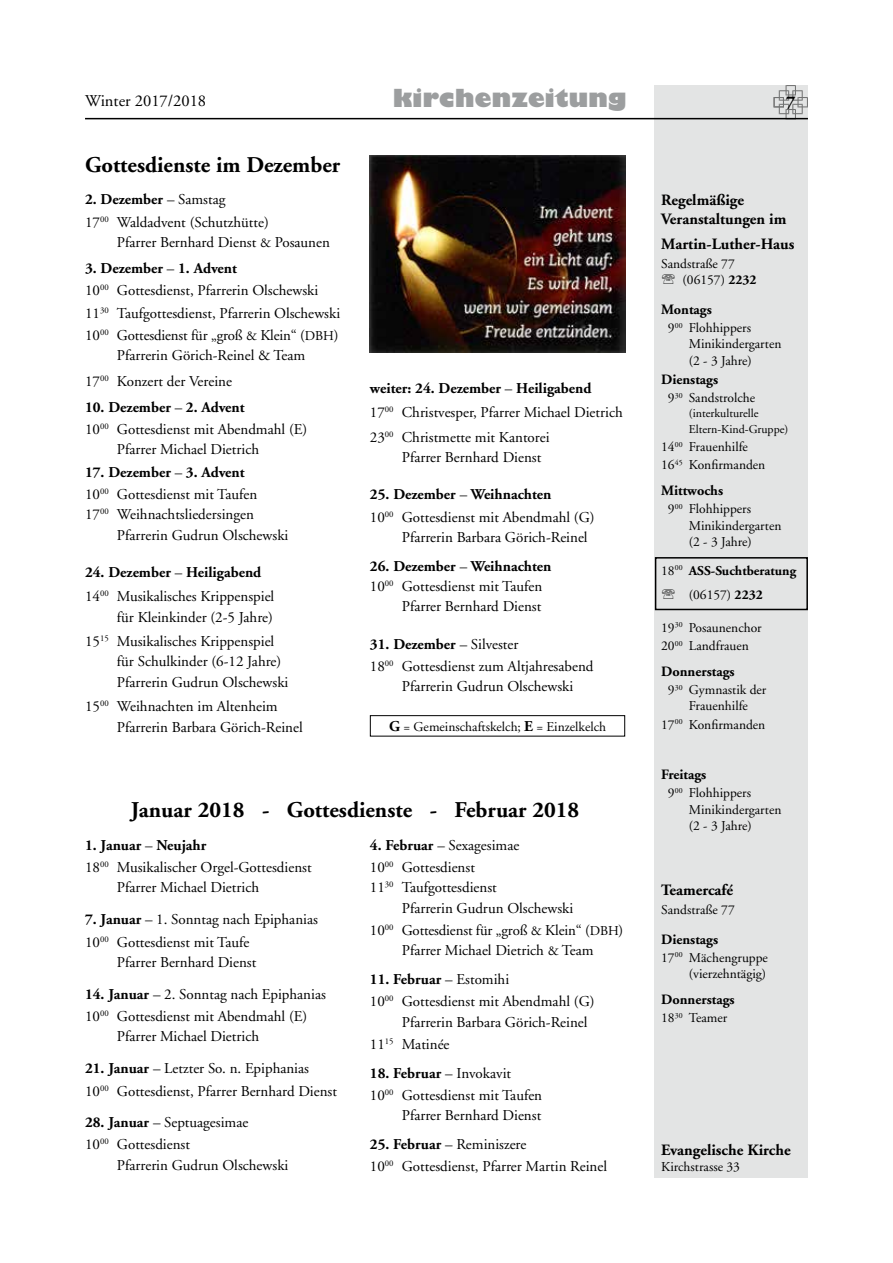
<style>
.page{position:relative;width:893px;height:1263px;background:#fff}
.page>*{position:absolute;margin:0;border:0;box-sizing:border-box;transform-origin:0 0}
.t1{font:800 27.3px "Chantilly UB";letter-spacing:.03em;color:#9c9e9f}
.t2{font:700 22.5px "Adobe Garamond";color:#000}
.t3{font:700 18px "Adobe Garamond";color:#000}
.t4{font:16.5px "Adobe Garamond";color:#000}
.t5{font:700 15.75px/18.9px "Adobe Garamond";color:#000}
.t6{font:15px/22.4px "Adobe Garamond";color:#000}
.t7{font:700 15px "Adobe Garamond";color:#000}
.t8{font:700 14.25px "Adobe Garamond";color:#000}
.t9{font:13.5px/16.2px "Adobe Garamond";color:#000}
.t10{font:700 13.5px/24.8px "Adobe Garamond";color:#000;text-align:center}
.t11{font:12px/16.2px "Adobe Garamond";color:#000}
.s1{font-weight:700}
.s2{font-size:13.5px}
.s3{font-weight:400}
.s4{font-weight:700;font-size:15px}
</style>
<div class="page">
<div style="left:655px;top:85px;width:153px;height:1093px;background:#e3e4e4"></div>
<hr style="left:85px;top:118px;width:723px;height:1px;background:#000">
<svg style="left:774px;top:85px;width:34px;height:33px"></svg>
<div style="left:655px;top:557px;width:153px;height:53px;border:2px solid #000"></div>
<img style="left:369px;top:155px;width:256px;height:197px">
<div style="left:370px;top:715px;width:255px;height:21px;border:1px solid #000"></div>
<p class="t4" style="left:85px;top:92px;width:123px">Winter 2017/2018</p>
<h1 class="t1" style="left:393px;top:82px;width:234px">kirchenzeitung</h1>
<h2 class="t2" style="left:85px;top:152px;width:257px">Gottesdienste im Dezember</h2>
<p class="t6" style="left:85px;top:189px;width:185px"><span class="s1">2. Dezember</span> – Samstag<br>17<sup>00</sup> Waldadvent (Schutzhütte)</p>
<p class="t6" style="left:117px;top:232px;width:215px">Pfarrer Bernhard Dienst <span class="s2">&amp;</span> Posaunen</p>
<p class="t6" style="left:85px;top:257px;width:257px"><span class="s1">3. Dezember</span> – <span class="s1">1. Advent<br></span>10<sup>00</sup> Gottesdienst, Pfarrerin Olschewski 11<sup>30</sup> Taufgottesdienst, Pfarrerin Olschewski 10<sup>00</sup> Gottesdienst für „groß <span class="s2">&amp;</span> Klein“ (<span class="s2">DBH</span>)</p>
<p class="t6" style="left:85px;top:343px;width:222px;line-height:25.8px;text-indent:32px">Pfarrerin Görich-Reinel &amp; Team<br>17<sup>00</sup> Konzert der Vereine</p>
<p class="t6" style="left:85px;top:396px;width:224px"><span class="s1">10. Dezember</span> – <span class="s1">2. Advent<br></span>10<sup>00</sup> Gottesdienst mit Abendmahl (E)</p>
<p class="t6" style="left:117px;top:439px;width:144px">Pfarrer Michael Dietrich</p>
<p class="t6" style="left:85px;top:461px;width:174px"><span class="s1">17. Dezember</span> – <span class="s1">3. Advent<br></span>10<sup>00</sup> Gottesdienst mit Taufen</p>
<p class="t6" style="left:117px;top:505px;width:173px;line-height:20.2px;text-indent:-32px">17<sup>00</sup> Weihnachtsliedersingen<br>Pfarrerin Gudrun Olschewski</p>
<p class="t6" style="left:85px;top:560px;width:191px;line-height:24.5px"><span class="s1">24. Dezember</span> – <span class="s1">Heiligabend<br></span>14<sup>00</sup> Musikalisches Krippenspiel</p>
<p class="t6" style="left:85px;top:605px;width:191px;line-height:24.5px;text-align:right">für Kleinkinder (2-5 Jahre)<br>15<sup>15</sup> Musikalisches Krippenspiel</p>
<p class="t6" style="left:117px;top:652px;width:173px;line-height:20.2px">für Schulkinder (6-12 Jahre)<br>Pfarrerin Gudrun Olschewski</p>
<p class="t6" style="left:117px;top:697px;width:187px;line-height:20.2px;text-indent:-32px">15<sup>00</sup> Weihnachten im Altenheim<br>Pfarrerin Barbara Görich-Reinel</p>
<p class="t6" style="left:370px;top:376px;width:254px;line-height:24.5px"><span class="s1">weiter: 24. Dezember</span> – <span class="s1">Heiligabend<br></span>17<sup>00</sup> Christvesper, Pfarrer Michael Dietrich<br>23<sup>00</sup> Christmette mit Kantorei</p>
<p class="t6" style="left:402px;top:447px;width:141px">Pfarrer Bernhard Dienst</p>
<p class="t6" style="left:370px;top:484px;width:226px"><span class="s1">25. Dezember</span> – <span class="s1">Weihnachten<br></span>10<sup>00</sup> Gottesdienst mit Abendmahl (G)</p>
<p class="t6" style="left:402px;top:526px;width:187px">Pfarrerin Barbara Görich-Reinel</p>
<p class="t7" style="left:370px;top:558px;width:183px">26. Dezember <span class="s3">–</span> Weihnachten</p>
<p class="t6" style="left:370px;top:575px;width:174px">10<sup>00</sup> Gottesdienst mit Taufen</p>
<p class="t6" style="left:402px;top:596px;width:141px">Pfarrer Bernhard Dienst</p>
<p class="t6" style="left:370px;top:633px;width:225px"><span class="s1">31. Dezember</span> – Silvester<br>18<sup>00</sup> Gottesdienst zum Altjahresabend</p>
<p class="t6" style="left:402px;top:676px;width:173px">Pfarrerin Gudrun Olschewski</p>
<p class="t9" style="left:389px;top:719px;width:218px"><span class="s4">G</span> = Gemeinschaftskelch; <span class="s4">E</span> = Einzelkelch</p>
<h2 class="t2" style="left:131px;top:797px;width:450px">Januar 2018 - Gottesdienste - Februar 2018</h2>
<p class="t6" style="left:85px;top:834px;width:228px"><span class="s1">1. Januar</span> – <span class="s1">Neujahr<br></span>18<sup>00</sup> Musikalischer Orgel-Gottesdienst</p>
<p class="t6" style="left:117px;top:877px;width:144px">Pfarrer Michael Dietrich</p>
<p class="t6" style="left:85px;top:909px;width:234px"><span class="s1">7. Januar</span> – 1. Sonntag nach Epiphanias<br>10<sup>00</sup> Gottesdienst mit Taufe</p>
<p class="t6" style="left:117px;top:951px;width:141px">Pfarrer Bernhard Dienst</p>
<p class="t6" style="left:85px;top:983px;width:242px"><span class="s1">14. Januar</span> – 2. Sonntag nach Epiphanias<br>10<sup>00</sup> Gottesdienst mit Abendmahl (E)</p>
<p class="t6" style="left:117px;top:1026px;width:144px">Pfarrer Michael Dietrich</p>
<p class="t6" style="left:85px;top:1058px;width:254px"><span class="s1">21. Januar</span> – Letzter So. n. Epiphanias<br>10<sup>00</sup> Gottesdienst, Pfarrer Bernhard Dienst</p>
<p class="t6" style="left:85px;top:1111px;width:165px"><span class="s1">28. Januar</span> – Septuagesimae<br>10<sup>00</sup> Gottesdienst</p>
<p class="t6" style="left:117px;top:1154px;width:173px">Pfarrerin Gudrun Olschewski</p>
<p class="t6" style="left:370px;top:834px;width:151px"><span class="s1">4. Februar</span> – Sexagesimae<br>10<sup>00</sup> Gottesdienst</p>
<p class="t6" style="left:402px;top:878px;width:173px;line-height:20.2px;text-indent:-32px">11<sup>30</sup> Taufgottesdienst<br>Pfarrerin Gudrun Olschewski</p>
<p class="t6" style="left:370px;top:920px;width:255px;line-height:20.2px;text-align:center">10<sup>00</sup> Gottesdienst für „groß <span class="s2">&amp;</span> Klein“ (<span class="s2">DBH</span>)<br>Pfarrer Michael Dietrich <span class="s2">&amp;</span> Team</p>
<p class="t6" style="left:370px;top:968px;width:226px"><span class="s1">11. Februar</span> – Estomihi<br>10<sup>00</sup> Gottesdienst mit Abendmahl (G)</p>
<p class="t6" style="left:370px;top:1011px;width:219px;text-indent:32px">Pfarrerin Barbara Görich-Reinel<br>11<sup>15</sup> Matinée</p>
<p class="t6" style="left:370px;top:1062px;width:174px"><span class="s1">18. Februar</span> – Invokavit<br>10<sup>00</sup> Gottesdienst mit Taufen</p>
<p class="t6" style="left:402px;top:1105px;width:141px">Pfarrer Bernhard Dienst</p>
<p class="t6" style="left:370px;top:1133px;width:239px"><span class="s1">25. Februar</span> – Reminiszere<br>10<sup>00</sup> Gottesdienst, Pfarrer Martin Reinel</p>
<p class="t3" style="left:786px;top:93px;width:11px">7</p>
<p class="t5" style="left:661px;top:191px;width:127px">Regelmäßige<br>Veranstaltungen im</p>
<p class="t5" style="left:661px;top:235px;width:135px">Martin-Luther-Haus</p>
<p class="t9" style="left:683px;top:256px;width:75px;text-indent:-21px">Sandstraße 77 (06157) <span class="s1">2232</span></p>
<p class="t8" style="left:661px;top:302px;width:52px">Montags</p>
<p class="t9" style="left:689px;top:320px;width:94px;text-indent:-21px">9<sup>00</sup> Flohhippers<br>Minikindergarten (2 - 3 Jahre)</p>
<p class="t8" style="left:661px;top:372px;width:58px">Dienstags</p>
<p class="t9" style="left:668px;top:390px;width:89px">9<sup>30</sup> Sandstrolche</p>
<p class="t11" style="left:689px;top:405px;width:101px">(interkulturelle<br>Eltern-Kind-Gruppe)</p>
<p class="t9" style="left:661px;top:438px;width:106px;line-height:18.3px">14<sup>00</sup> Frauenhilfe<br>16<sup>45</sup> Konfirmanden</p>
<p class="t8" style="left:661px;top:483px;width:63px">Mittwochs</p>
<p class="t9" style="left:689px;top:501px;width:94px;text-indent:-21px">9<sup>00</sup> Flohhippers<br>Minikindergarten (2 - 3 Jahre)</p>
<p class="t10" style="left:661px;top:558px;width:136px"><span class="s3">18</span><sup>00</sup> ASS-Suchtberatung <span class="s3">(06157)</span> 2232</p>
<p class="t9" style="left:661px;top:619px;width:102px;line-height:18.3px">19<sup>30</sup> Posaunenchor<br>20<sup>00</sup> Landfrauen</p>
<p class="t8" style="left:661px;top:663px;width:75px">Donnerstags</p>
<p class="t9" style="left:668px;top:682px;width:100px;text-align:center">9<sup>30</sup> Gymnastik der<br>Frauenhilfe</p>
<p class="t9" style="left:661px;top:717px;width:106px">17<sup>00</sup> Konfirmanden</p>
<p class="t8" style="left:661px;top:767px;width:47px">Freitags</p>
<p class="t9" style="left:689px;top:785px;width:94px;text-indent:-21px">9<sup>00</sup> Flohhippers<br>Minikindergarten (2 - 3 Jahre)</p>
<p class="t5" style="left:661px;top:881px;width:73px">Teamercafé</p>
<p class="t9" style="left:661px;top:902px;width:75px">Sandstraße 77</p>
<p class="t8" style="left:661px;top:931px;width:58px">Dienstags</p>
<p class="t9" style="left:661px;top:950px;width:108px;text-align:right">17<sup>00</sup> Mächengruppe (vierzehntägig)</p>
<p class="t8" style="left:661px;top:991px;width:75px">Donnerstags</p>
<p class="t9" style="left:661px;top:1010px;width:68px">18<sup>30</sup> Teamer</p>
<p class="t5" style="left:661px;top:1141px;width:131px">Evangelische Kirche</p>
<p class="t9" style="left:661px;top:1159px;width:80px">Kirchstrasse 33</p>
</div>
